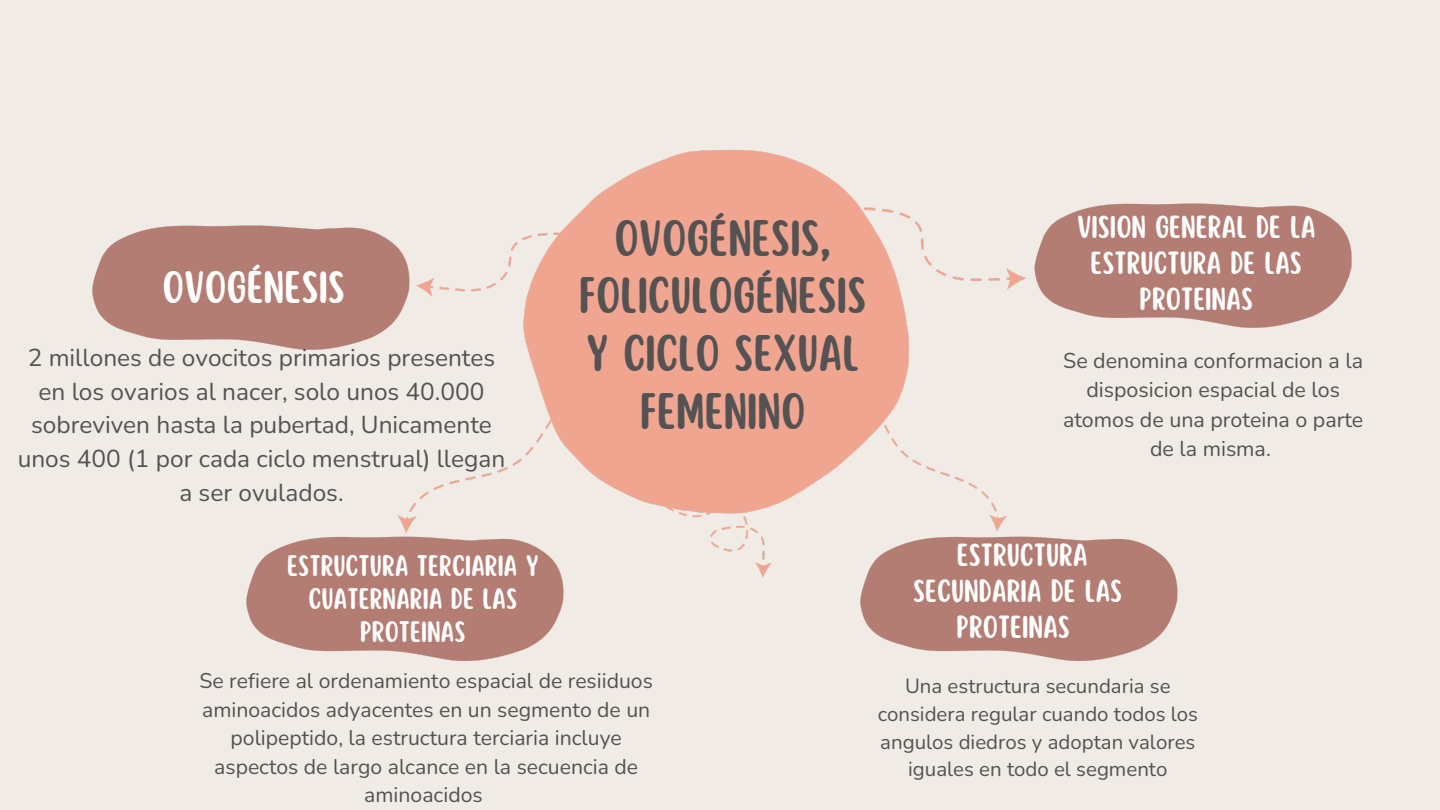
<style>
.page{position:relative;width:1440px;height:810px;background:#f1ebe6}
.page>*{position:absolute;margin:0;border:0;box-sizing:border-box;transform-origin:0 0}
.t1{font:45px/57.8px "Scripter";color:#545252;text-align:center}
.t2{font:40px "Scripter";color:#fff}
.t3{font:28px/36px "Scripter";color:#fff;text-align:center}
.t4{font:26px/33px "Scripter";color:#fff;text-align:center}
.t5{font:24.4px/33.8px "Nunito";color:#545252;text-align:center}
.t6{font:21.4px/29.2px "Nunito";color:#545252;text-align:center}
.t7{font:21.2px/28.5px "Nunito";color:#545252;text-align:center}
.t8{font:20.4px/27.8px "Nunito";color:#545252;text-align:center}
</style>
<div class="page">
<img style="left:92px;top:150px;width:1260px;height:511px">
<h3 class="t2" style="left:162px;top:267px;width:184px">OVOGÉNESIS</h3>
<p class="t5" style="left:18px;top:341px;width:489px">2 millones de ovocitos primarios presentes en los ovarios al nacer, solo unos 40.000 sobreviven hasta la pubertad, Unicamente unos 400 (1 por cada ciclo menstrual) llegan a ser ovulados.</p>
<h3 class="t1" style="left:579px;top:211px;width:289px">OVOGÉNESIS,<br>FOLICULOGÉNESIS<br>Y CICLO SEXUAL<br>FEMENINO</h3>
<h1 class="t3" style="left:1077px;top:210px;width:240px">VISION GENERAL DE LA<br>ESTRUCTURA DE LAS<br>PROTEINAS</h1>
<h4 class="t6" style="left:1063px;top:347px;width:302px">Se denomina conformacion a la disposicion espacial de los atomos de una proteina o parte de la misma.</h4>
<h3 class="t4" style="left:287px;top:550px;width:253px">ESTRUCTURA TERCIARIA Y<br>CUATERNARIA DE LAS<br>PROTEINAS</h3>
<p class="t7" style="left:200px;top:667px;width:455px">Se refiere al ordenamiento espacial de resiiduos aminoacidos adyacentes en un segmento de un polipeptido, la estructura terciaria incluye aspectos de largo alcance en la secuencia de aminoacidos</p>
<h2 class="t3" style="left:913px;top:538px;width:211px">ESTRUCTURA<br>SECUNDARIA DE LAS<br>PROTEINAS</h2>
<p class="t8" style="left:878px;top:673px;width:322px">Una estructura secundaria se considera regular cuando todos los angulos diedros y adoptan valores iguales en todo el segmento</p>
</div>
